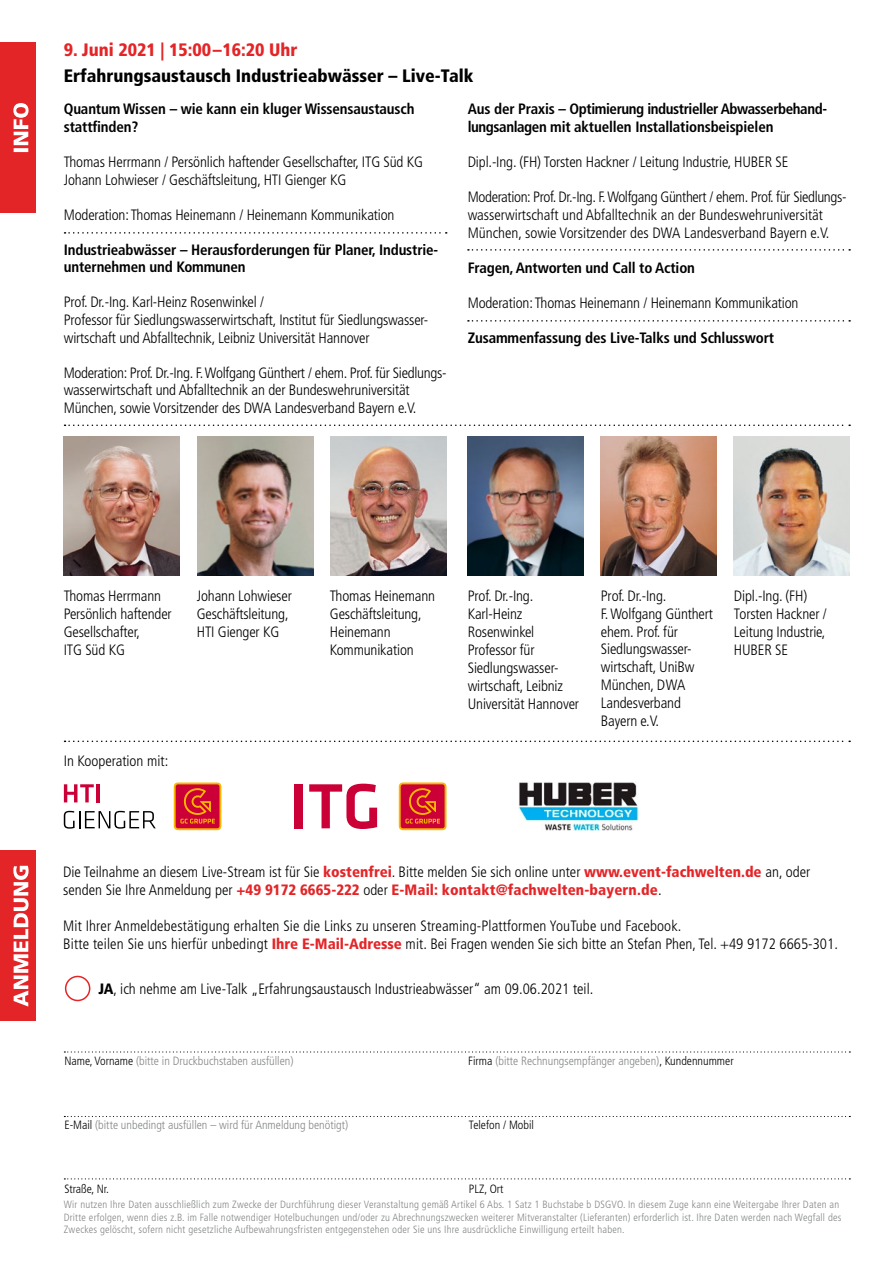
<style>
.page{position:relative;width:893px;height:1263px;background:#fff}
.page>*{position:absolute;margin:0;border:0;box-sizing:border-box;transform-origin:0 0}
.t1{font:900 condensed 18px "Frutiger";color:#000}
.t2{font:900 condensed 18px "Frutiger";color:#e42528}
.t3{font:300 condensed 15px/18px "Frutiger";letter-spacing:-.01em;color:#000}
.t4{font:300 condensed 15px/18px "Frutiger";letter-spacing:.01em;color:#000}
.t5{font:700 condensed 15px/17.5px "Frutiger";letter-spacing:-.01em;color:#000}
.t6{font:700 condensed 15px/17.5px "Frutiger";letter-spacing:-.03em;color:#000}
.t7{font:300 condensed 12px "Frutiger";color:#848687}
.t8{font:300 condensed 12px "Frutiger";color:#000}
.t9{font:300 condensed 10.5px/12.6px "Frutiger";letter-spacing:.02em;color:#848687}
.s1{font-weight:900;color:#e42528}
.s2{font-weight:900}
.s3{color:#000}
</style>
<div class="page">
<svg style="left:174px;top:782px;width:47px;height:48px"></svg>
<div style="left:176px;top:784px;width:43px;height:44px;background:#ca0037;border-radius:2px"></div>
<svg style="left:180px;top:788px;width:35px;height:35px"></svg>
<svg style="left:64px;top:784px;width:30px;height:18px"></svg>
<hr style="left:97px;top:784px;width:3px;height:18px;background:#ca0037">
<svg style="left:64px;top:811px;width:92px;height:18px"></svg>
<img style="left:519px;top:782px;width:120px;height:48px">
<svg style="left:399px;top:782px;width:47px;height:48px"></svg>
<div style="left:401px;top:784px;width:44px;height:44px;background:#ca0037;border-radius:2px"></div>
<svg style="left:405px;top:788px;width:35px;height:35px"></svg>
<div style="left:294px;top:784px;width:8px;height:44px;background:#ca0037"></div>
<svg style="left:309px;top:784px;width:68px;height:45px"></svg>
<div style="left:0;top:850px;width:35px;height:170px;background:#e42528"></div>
<svg style="left:13px;top:866px;width:16px;height:140px"></svg>
<div style="left:0;top:43px;width:35px;height:170px;background:#e42528"></div>
<svg style="left:13px;top:103px;width:16px;height:49px"></svg>
<svg style="left:64px;top:1051px;width:786px;height:1px"></svg>
<svg style="left:64px;top:1116px;width:786px;height:1px"></svg>
<svg style="left:64px;top:1178px;width:786px;height:1px"></svg>
<div style="left:65px;top:976px;width:25px;height:25px;border:2px solid #e42528;border-radius:50%"></div>
<svg style="left:65px;top:232px;width:382px;height:2px"></svg>
<svg style="left:468px;top:249px;width:382px;height:2px"></svg>
<svg style="left:468px;top:320px;width:382px;height:2px"></svg>
<svg style="left:65px;top:424px;width:785px;height:2px"></svg>
<svg style="left:65px;top:740px;width:785px;height:2px"></svg>
<img style="left:331px;top:436px;width:116px;height:140px">
<img style="left:64px;top:436px;width:116px;height:140px">
<img style="left:468px;top:436px;width:116px;height:140px">
<img style="left:601px;top:436px;width:116px;height:140px">
<img style="left:734px;top:436px;width:116px;height:140px">
<img style="left:197px;top:436px;width:116px;height:140px">
<p class="t2" style="left:64px;top:39px;width:235px">9. Juni 2021 | 15:00–16:20 Uhr</p>
<p class="t1" style="left:64px;top:65px;width:411px">Erfahrungsaustausch Industrieabwässer – Live-Talk</p>
<p class="t5" style="left:64px;top:100px;width:352px">Quantum Wissen – wie kann ein kluger Wissensaustausch stattfinden?</p>
<p class="t3" style="left:64px;top:153px;width:361px;line-height:17.5px">Thomas Herrmann / Persönlich haftender Gesellschafter, ITG Süd KG<br>Johann Lohwieser / Geschäftsleitung, HTI Gienger KG</p>
<p class="t3" style="left:64px;top:206px;width:332px">Moderation: Thomas Heinemann / Heinemann Kommunikation</p>
<p class="t5" style="left:64px;top:241px;width:376px">Industrieabwässer – Herausforderungen für Planer, Industrie&shy;unternehmen und Kommunen</p>
<p class="t3" style="left:64px;top:294px;width:366px;line-height:17.5px">Prof. Dr.-Ing. Karl-Heinz Rosenwinkel /<br>Professor für Siedlungswasserwirtschaft, Institut für Siedlungswasser&shy;wirtschaft und Abfalltechnik, Leibniz Universität Hannover</p>
<p class="t3" style="left:64px;top:364px;width:384px;line-height:17.5px">Moderation: Prof. Dr.-Ing. F. Wolfgang Günthert / ehem. Prof. für Siedlungs&shy;wasserwirtschaft und Abfalltechnik an der Bundeswehruniversität<br>München, sowie Vorsitzender des DWA Landesverband Bayern e.V.</p>
<p class="t6" style="left:468px;top:100px;width:361px">Aus der Praxis – Optimierung industrieller Abwasserbehand&shy;lungsanlagen mit aktuellen Installationsbeispielen</p>
<p class="t3" style="left:468px;top:153px;width:322px">Dipl.-Ing. (FH) Torsten Hackner / Leitung Industrie, HUBER SE</p>
<p class="t3" style="left:468px;top:188px;width:380px">Moderation: Prof. Dr.-Ing. F. Wolfgang Günthert / ehem. Prof. für Siedlungs&shy;wasserwirtschaft und Abfalltechnik an der Bundeswehruniversität<br>München, sowie Vorsitzender des DWA Landesverband Bayern e.V.</p>
<p class="t5" style="left:468px;top:259px;width:229px">Fragen, Antworten und Call to Action</p>
<p class="t3" style="left:468px;top:294px;width:332px">Moderation: Thomas Heinemann / Heinemann Kommunikation</p>
<p class="t5" style="left:468px;top:329px;width:308px">Zusammenfassung des Live-Talks und Schlusswort</p>
<p class="t3" style="left:64px;top:587px;width:110px">Thomas Herrmann<br>Persönlich haftender<br>Gesellschafter,<br>ITG Süd KG</p>
<p class="t3" style="left:468px;top:587px;width:113px">Prof. Dr.-Ing.<br>Karl-Heinz<br>Rosenwinkel<br>Professor für<br>Siedlungswasser&shy;wirtschaft, Leibniz<br>Universität Hannover</p>
<p class="t3" style="left:197px;top:587px;width:96px">Johann Lohwieser<br>Geschäftsleitung,<br>HTI Gienger KG</p>
<p class="t3" style="left:330px;top:587px;width:107px">Thomas Heinemann<br>Geschäftsleitung,<br>Heinemann<br>Kommunikation</p>
<p class="t3" style="left:601px;top:587px;width:114px">Prof. Dr.-Ing.<br>F. Wolfgang Günthert ehem. Prof. für<br>Siedlungswasser&shy;wirtschaft, UniBw<br>München, DWA<br>Landesverband<br>Bayern e.V.</p>
<p class="t3" style="left:734px;top:587px;width:94px">Dipl.-Ing. (FH)<br>Torsten Hackner /<br>Leitung Industrie,<br>HUBER SE</p>
<p class="t3" style="left:64px;top:752px;width:106px">In Kooperation mit:</p>
<p class="t3" style="left:63px;top:863px;width:749px">Die Teilnahme an diesem Live-Stream ist für Sie <span class="s1">kostenfrei</span>. Bitte melden Sie sich online unter <span class="s1">www.event-fachwelten.de</span> an, oder senden Sie Ihre Anmeldung per <span class="s1">+49 9172 6665-222</span> oder <span class="s1">E-Mail: kontakt@fachwelten-bayern.de</span>.</p>
<p class="t4" style="left:63px;top:917px;width:776px">Mit Ihrer Anmeldebestätigung erhalten Sie die Links zu unseren Streaming-Plattformen YouTube und Facebook.<br>Bitte teilen Sie uns hierfür unbedingt <span class="s1">Ihre E-Mail-Adresse</span> mit. Bei Fragen wenden Sie sich bitte an Stefan Phen, Tel. +49 9172 6665-301.</p>
<p class="t3" style="left:98px;top:980px;width:496px"><span class="s2">JA</span>, ich nehme am Live-Talk „Erfahrungsaustausch Industrieabwässer“ am 09.06.2021 teil.</p>
<p class="t7" style="left:64px;top:1054px;width:231px"><span class="s3">Name, Vorname</span> (bitte in Druckbuchstaben ausfüllen)</p>
<p class="t7" style="left:468px;top:1054px;width:267px"><span class="s3">Firma</span> (bitte Rechnungsempfänger angeben)<span class="s3">, Kundennummer</span></p>
<p class="t7" style="left:64px;top:1118px;width:285px"><span class="s3">E-Mail</span> (bitte unbedingt ausfüllen – wird für Anmeldung benötigt)</p>
<p class="t8" style="left:469px;top:1118px;width:67px">Telefon / Mobil</p>
<p class="t8" style="left:64px;top:1182px;width:46px">Straße, Nr.</p>
<p class="t8" style="left:469px;top:1182px;width:36px">PLZ, Ort</p>
<p class="t9" style="left:64px;top:1198px;width:779px">Wir nutzen Ihre Daten ausschließlich zum Zwecke der Durchführung dieser Veranstaltung gemäß Artikel 6 Abs. 1 Satz 1 Buchstabe b DSGVO. In diesem Zuge kann eine Weitergabe Ihrer Daten an<br>Dritte erfolgen, wenn dies z.B. im Falle notwendiger Hotelbuchungen und/oder zu Abrechnungszwecken weiterer Mitveranstalter (Lieferanten) erforderlich ist. Ihre Daten werden nach Wegfall des<br>Zweckes gelöscht, sofern nicht gesetzliche Aufbewahrungsfristen entgegenstehen oder Sie uns Ihre ausdrückliche Einwilligung erteilt haben.</p>
</div>
